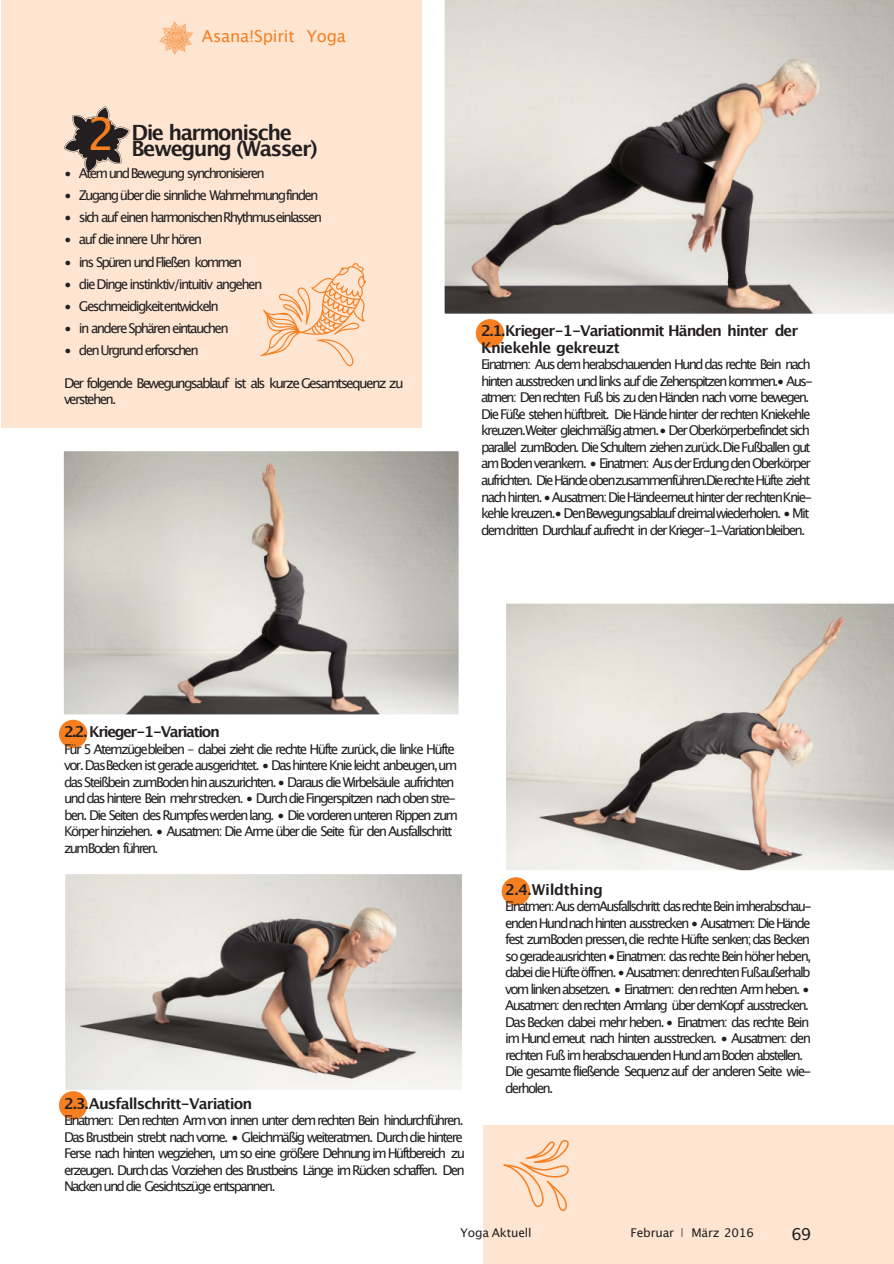
<style>
.page{position:relative;width:894px;height:1264px;background:#fff}
.page>*{position:absolute;margin:0;border:0;box-sizing:border-box;transform-origin:0 0}
.t1{font:700 21px/16.5px "Lucida Grande";letter-spacing:-.075em;color:#231f20}
.t2{font:16.5px "Lucida Grande";letter-spacing:-.015em;color:#f57f21}
.t3{font:16.5px "Lucida Grande";color:#231f20}
.t4{font:700 15px/16.5px "Lucida Grande";letter-spacing:-.06em;color:#231f20}
.t5{font:700 15px "Lucida Grande";letter-spacing:-.095em;color:#231f20}
.t6{font:700 15px "Lucida Grande";letter-spacing:-.02em;color:#231f20}
.t7{font:13.5px/16.5px "Lucida Grande";letter-spacing:-.13em;color:#231f20}
.t8{font:12px "Lucida Grande";letter-spacing:-.01em;color:#231f20}
.s1{font-weight:400;font-size:45px;color:#f57f21}
.s2{font-family:"Palatino"}
</style>
<div class="page">
<div style="left:1px;top:0;width:892px;height:1263px;background:#fde5d2"></div>
<div style="left:422px;top:0;width:471px;height:1124px;background:#fff"></div>
<div style="left:0;top:428px;width:482px;height:835px;background:#fff"></div>
<svg style="left:444px;top:0;width:449px;height:335px;background:#c2beb8"></svg>
<img style="left:64px;top:451px;width:394px;height:262px">
<img style="left:66px;top:874px;width:395px;height:214px">
<svg style="left:506px;top:603px;width:387px;height:289px;background:#d0ccc6"></svg>
<svg style="left:159px;top:21px;width:34px;height:34px"></svg>
<svg style="left:64px;top:106px;width:66px;height:66px;background:#95877d"></svg>
<div style="left:475px;top:319px;width:29px;height:28px;background:#f57f21;border-radius:50%"></div>
<div style="left:59px;top:719px;width:28px;height:29px;background:#f57f21;border-radius:50%"></div>
<div style="left:59px;top:1090px;width:28px;height:29px;background:#f57f21;border-radius:50%"></div>
<div style="left:501px;top:877px;width:29px;height:28px;background:#f57f21;border-radius:50%"></div>
<svg style="left:260px;top:263px;width:106px;height:103px;background:#fbd5b6"></svg>
<svg style="left:503px;top:1139px;width:66px;height:71px;background:#fbd6b9"></svg>
<p class="t2" style="left:202px;top:29px;width:145px">Asana!Spirit Yoga</p>
<h1 class="t1" style="left:131px;top:125px;width:188px;text-indent:-44px"><span class="s1">2</span> Die harmonische<br>Bewegung (Wasser)</h1>
<p class="t7" style="left:64px;top:166px;width:202px">• Atem und Bewegung synchronisieren</p>
<p class="t7" style="left:64px;top:188px;width:256px">• Zugang über die sinnliche Wahrnehmungfinden</p>
<p class="t7" style="left:64px;top:210px;width:259px">• sich auf einen harmonischenRhythmuseinlassen</p>
<p class="t7" style="left:64px;top:232px;width:140px">• auf die innere Uhr hören</p>
<p class="t7" style="left:64px;top:254px;width:180px">• ins Spüren und Fließen kommen</p>
<p class="t7" style="left:64px;top:276px;width:200px">• die Dinge instinktiv/intuitiv angehen</p>
<p class="t7" style="left:64px;top:298px;width:156px">• Geschmeidigkeitentwickeln</p>
<p class="t7" style="left:64px;top:320px;width:166px">• in andere Sphären eintauchen</p>
<p class="t7" style="left:64px;top:342px;width:136px">• den Urgrund erforschen</p>
<p class="t7" style="left:64px;top:375px;width:341px">Der folgende Bewegungsablauf ist als kurze Gesamtsequenz zu verstehen.</p>
<p class="t4" style="left:481px;top:324px;width:318px">2.1.Krieger-1-Variationmit Händen hinter der<br>Kniekehle gekreuzt</p>
<p class="t7" style="left:481px;top:357px;width:333px">Einatmen: Aus dem herabschauenden Hund das rechte Bein nach hinten ausstrecken und links auf die Zehenspitzen kommen.• Aus&shy;atmen: Den rechten Fuß bis zu den Händen nach vorne bewegen.<br>Die Füße stehen hüftbreit. Die Hände hinter der rechten Kniekehle kreuzen.Weiter gleichmäßig atmen.• Der Oberkörperbefindet sich parallel zumBoden. Die Schultern ziehen zurück.Die Fußballen gut am Boden verankern. • Einatmen: Aus der Erdung den Oberkörper aufrichten. Die Hände obenzusammenführen.Dierechte Hüfte zieht nach hinten. • Ausatmen: Die Händeerneut hinter der rechtenKnie&shy;kehle kreuzen.• DenBewegungsablauf dreimalwiederholen. • Mit demdritten Durchlauf aufrecht in der Krieger-1-Variationbleiben.</p>
<p class="t5" style="left:64px;top:725px;width:157px">2.2. Krieger-1-Variation</p>
<p class="t7" style="left:64px;top:741px;width:395px">Für 5 Atemzügebleiben – dabei zieht die rechte Hüfte zurück, die linke Hüfte vor. DasBecken ist gerade ausgerichtet. • Dashintere Knie leicht anbeugen,um das Steißbein zumBoden hin auszurichten. • Daraus die Wirbelsäule aufrichten und das hintere Bein mehrstrecken. • Durch die Fingerspitzen nach oben stre&shy;ben. Die Seiten des Rumpfes werden lang. • Die vorderen unteren Rippen zum Körper hinziehen. • Ausatmen: Die Arme über die Seite für den Ausfallschritt zumBoden führen.</p>
<p class="t4" style="left:64px;top:1095px;width:190px">2.3.Ausfallschritt-Variation</p>
<p class="t7" style="left:64px;top:1112px;width:402px">Einatmen: Den rechten Arm von innen unter dem rechten Bein hindurchführen.<br>Das Brustbein strebt nach vorne. • Gleichmäßig weiteratmen. Durch die hintere Ferse nach hinten wegziehen, um so eine größere Dehnung im Hüftbereich zu erzeugen. Durch das Vorziehen des Brustbeins Länge im Rücken schaffen. Den Nacken und die Gesichtszüge entspannen.</p>
<p class="t6" style="left:505px;top:882px;width:99px">2.4.Wildthing</p>
<p class="t7" style="left:505px;top:898px;width:308px">Einatmen: Aus demAusfallschritt dasrechte Bein imherabschau&shy;enden Hundnach hinten ausstrecken • Ausatmen: Die Hände fest zumBoden pressen, die rechte Hüfte senken; das Becken so geradeausrichten • Einatmen: das rechte Bein höher heben, dabei die Hüfte öffnen. • Ausatmen: denrechten Fußaußerhalb vom linken absetzen. • Einatmen: den rechten Arm heben. • Ausatmen: den rechten Armlang über demKopf ausstrecken.<br>Das Becken dabei mehr heben. • Einatmen: das rechte Bein im Hund erneut nach hinten ausstrecken. • Ausatmen: den rechten Fuß im herabschauenden Hund am Boden abstellen.<br>Die gesamte fließende Sequenz auf der anderen Seite wie&shy;derholen.</p>
<p class="t8" style="left:460px;top:1227px;width:73px">Yoga Aktuell</p>
<p class="t8" style="left:630px;top:1227px;width:125px">Februar <span class="s2">|</span> März 2016</p>
<p class="t3" style="left:791px;top:1226px;width:21px">69</p>
</div>
